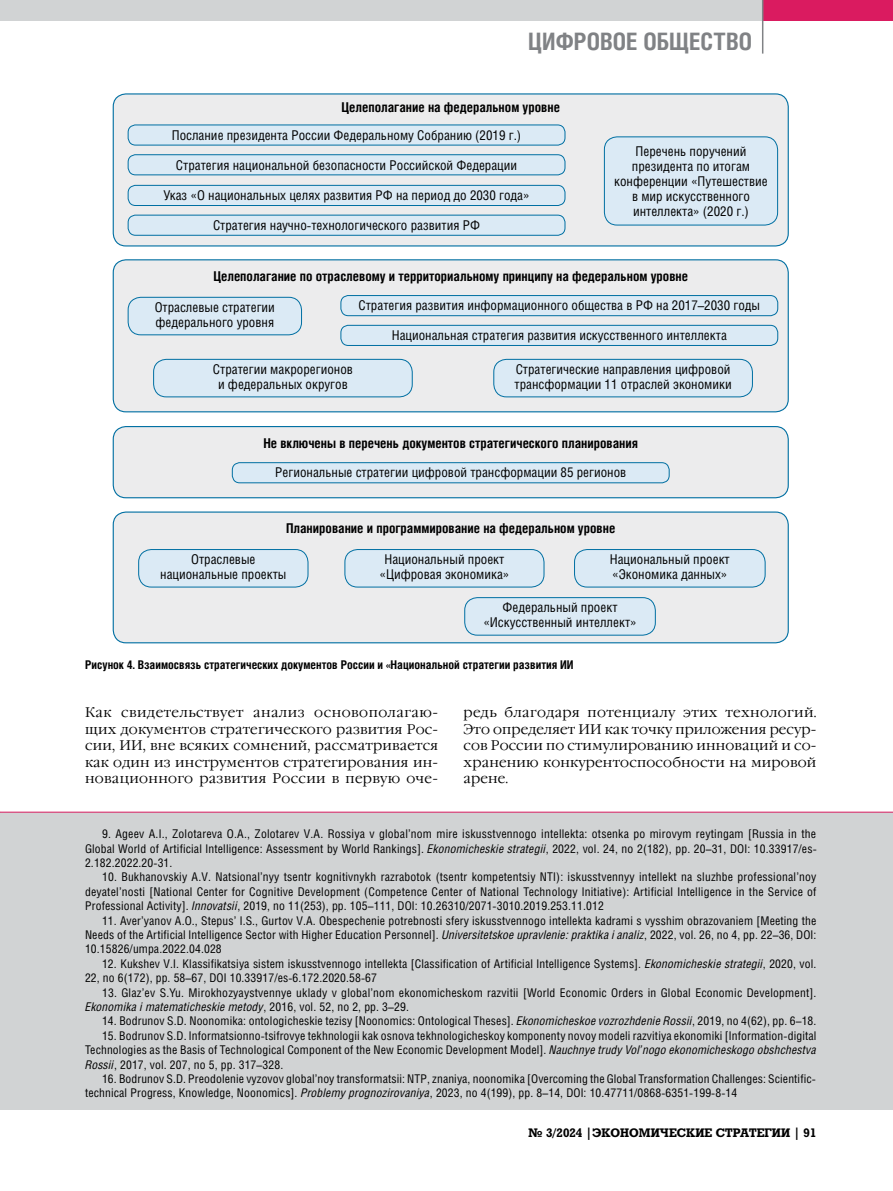
<style>
.page{position:relative;width:893px;height:1191px;background:#fff}
.page>*{position:absolute;margin:0;border:0;box-sizing:border-box;transform-origin:0 0}
.t1{font:700 24px "Helios Cond C";letter-spacing:.005em;color:#808285}
.t2{font:13.95px/16.5px "Garamond C";letter-spacing:.015em;color:#000;text-align:justify}
.t3{font:13.5px/15px "Helios Cond C";color:#000;text-align:center}
.t4{font:700 13.5px "Helios Cond C";color:#000}
.t5{font:12px/14.4px "Helios Cond C";letter-spacing:.01em;color:#000;text-align:justify}
.t6{font:700 12px "Helios Cond C";color:#000}
.t7{font:700 12px "Rodeo C";color:#000}
.s1{font-style:italic}
</style>
<div class="page">
<div style="left:0;top:0;width:893px;height:21px;background:#d1d3d4"></div>
<div style="left:763px;top:0;width:130px;height:21px;background:#da1b60"></div>
<hr style="left:762px;top:0;width:1px;height:54px;background:#808285">
<div style="left:113px;top:260px;width:675px;height:152px;background:#ececed;border-radius:13px"></div>
<div style="left:113px;top:259px;width:676px;height:153px;border:1px solid #006fa2;border-radius:13px"></div>
<div style="left:113px;top:94px;width:675px;height:152px;background:#ececed;border-radius:13px"></div>
<div style="left:113px;top:93px;width:676px;height:153px;border:1px solid #006fa2;border-radius:13px"></div>
<div style="left:0;top:811px;width:893px;height:298px;background:#d1d3d4"></div>
<hr style="left:0;top:811px;width:893px;height:1px;background:#da1b60">
<div style="left:128px;top:125px;width:437px;height:20px;background:#dbeaf5;border-radius:8px"></div>
<div style="left:128px;top:125px;width:437px;height:20px;border:1px solid #006fa2;border-radius:8px"></div>
<div style="left:128px;top:155px;width:437px;height:20px;background:#dbeaf5;border-radius:8px"></div>
<div style="left:128px;top:154px;width:437px;height:21px;border:1px solid #006fa2;border-radius:8px"></div>
<div style="left:128px;top:185px;width:437px;height:20px;background:#dbeaf5;border-radius:8px"></div>
<div style="left:128px;top:185px;width:437px;height:21px;border:1px solid #006fa2;border-radius:8px"></div>
<div style="left:128px;top:215px;width:437px;height:20px;background:#dbeaf5;border-radius:8px"></div>
<div style="left:128px;top:215px;width:437px;height:21px;border:1px solid #006fa2;border-radius:8px"></div>
<div style="left:604px;top:137px;width:174px;height:88px;background:#dbeaf5;border-radius:13px"></div>
<div style="left:604px;top:136px;width:174px;height:89px;border:1px solid #006fa2;border-radius:13px"></div>
<div style="left:341px;top:295px;width:437px;height:21px;background:#dbeaf5;border-radius:8px"></div>
<div style="left:340px;top:295px;width:438px;height:21px;border:1px solid #006fa2;border-radius:8px"></div>
<div style="left:341px;top:325px;width:437px;height:20px;background:#dbeaf5;border-radius:8px"></div>
<div style="left:340px;top:325px;width:438px;height:21px;border:1px solid #006fa2;border-radius:8px"></div>
<div style="left:494px;top:359px;width:258px;height:38px;background:#dbeaf5;border-radius:13px"></div>
<div style="left:493px;top:359px;width:260px;height:38px;border:1px solid #006fa2;border-radius:13px"></div>
<div style="left:154px;top:359px;width:258px;height:38px;background:#dbeaf5;border-radius:13px"></div>
<div style="left:153px;top:359px;width:260px;height:38px;border:1px solid #006fa2;border-radius:13px"></div>
<div style="left:128px;top:297px;width:174px;height:38px;background:#dbeaf5;border-radius:13px"></div>
<div style="left:128px;top:297px;width:174px;height:38px;border:1px solid #006fa2;border-radius:13px"></div>
<div style="left:113px;top:426px;width:675px;height:72px;background:#ececed;border-radius:13px"></div>
<div style="left:113px;top:426px;width:676px;height:72px;border:1px solid #006fa2;border-radius:13px"></div>
<div style="left:232px;top:463px;width:437px;height:20px;background:#dbeaf5;border-radius:8px"></div>
<div style="left:232px;top:462px;width:437px;height:21px;border:1px solid #006fa2;border-radius:8px"></div>
<div style="left:113px;top:512px;width:675px;height:131px;background:#ececed;border-radius:13px"></div>
<div style="left:113px;top:511px;width:676px;height:132px;border:1px solid #006fa2;border-radius:13px"></div>
<div style="left:139px;top:549px;width:169px;height:38px;background:#dbeaf5;border-radius:13px"></div>
<div style="left:138px;top:549px;width:170px;height:38px;border:1px solid #006fa2;border-radius:13px"></div>
<div style="left:345px;top:549px;width:199px;height:38px;background:#dbeaf5;border-radius:13px"></div>
<div style="left:345px;top:549px;width:199px;height:38px;border:1px solid #006fa2;border-radius:13px"></div>
<div style="left:574px;top:549px;width:191px;height:38px;background:#dbeaf5;border-radius:13px"></div>
<div style="left:574px;top:549px;width:191px;height:38px;border:1px solid #006fa2;border-radius:13px"></div>
<div style="left:465px;top:597px;width:190px;height:38px;background:#dbeaf5;border-radius:13px"></div>
<div style="left:464px;top:597px;width:192px;height:38px;border:1px solid #006fa2;border-radius:13px"></div>
<h1 class="t1" style="left:528px;top:27px;width:225px">ЦИФРОВОЕ ОБЩЕСТВО</h1>
<p class="t4" style="left:341px;top:99px;width:220px">Целеполагание на федеральном уровне</p>
<p class="t3" style="left:172px;top:127px;width:351px">Послание президента России Федеральному Собранию (2019 г.)</p>
<p class="t3" style="left:176px;top:157px;width:343px">Стратегия национальной безопасности Российской Федерации</p>
<p class="t3" style="left:164px;top:188px;width:368px">Указ «О национальных целях развития РФ на период до 2030 года»</p>
<p class="t3" style="left:213px;top:217px;width:269px">Стратегия научно-технологического развития РФ</p>
<p class="t3" style="left:614px;top:143px;width:155px">Перечень поручений президента по итогам конференции «Путешествие в мир искусственного интеллекта» (2020 г.)</p>
<p class="t4" style="left:213px;top:268px;width:476px">Целеполагание по отраслевому и территориальному принципу на федеральном уровне</p>
<p class="t3" style="left:359px;top:298px;width:403px">Стратегия развития информационного общества в РФ на 2017–2030 годы</p>
<p class="t3" style="left:392px;top:327px;width:337px">Национальная стратегия развития искусственного интеллекта</p>
<p class="t3" style="left:514px;top:361px;width:219px;text-align:left">Стратегические направления цифровой трансформации 11 отраслей экономики</p>
<p class="t3" style="left:155px;top:299px;width:122px;text-align:left">Отраслевые стратегии федерального уровня</p>
<p class="t3" style="left:213px;top:361px;width:141px">Стратегии макрорегионов и федеральных округов</p>
<p class="t4" style="left:263px;top:435px;width:376px">Не включены в перечень документов стратегического планирования</p>
<p class="t3" style="left:275px;top:465px;width:353px">Региональные стратегии цифровой трансформации 85 регионов</p>
<p class="t4" style="left:286px;top:520px;width:331px">Планирование и программирование на федеральном уровне</p>
<p class="t3" style="left:160px;top:552px;width:128px">Отраслевые национальные проекты</p>
<p class="t3" style="left:380px;top:552px;width:131px">Национальный проект «Цифровая экономика»</p>
<p class="t3" style="left:610px;top:552px;width:121px;text-align:left">Национальный проект «Экономика данных»</p>
<p class="t3" style="left:483px;top:600px;width:155px">Федеральный проект «Искусственный интеллект»</p>
<p class="t6" style="left:85px;top:658px;width:490px">Рисунок 4. Взаимосвязь стратегических документов России и «Национальной стратегии развития ИИ</p>
<p class="t2" style="left:85px;top:704px;width:354px">Как свидетельствует анализ основополагаю&shy;щих документов стратегического развития Рос&shy;сии, ИИ, вне всяких сомнений, рассматривается как один из инструментов стратегирования ин&shy;новационного развития России в первую оче-</p>
<p class="t2" style="left:463px;top:704px;width:355px">редь благодаря потенциалу этих технологий.<br>Это определяет ИИ как точку приложения ресур&shy;сов России по стимулированию инноваций и со&shy;хранению конкурентоспособности на мировой арене.</p>
<p class="t5" style="left:85px;top:826px;width:733px;text-indent:17px">9. Ageev A.I., Zolotareva O.A., Zolotarev V.A. Rossiya v global’nom mire iskusstvennogo intellekta: otsenka po mirovym reytingam [Russia in the Global World of Artificial Intelligence: Assessment by World Rankings]. <span class="s1">Ekonomicheskie strategii</span>, 2022, vol. 24, no 2(182), pp. 20–31, DOI: 10.33917/es-2.182.2022.20-31.</p>
<p class="t5" style="left:85px;top:869px;width:733px;text-indent:17px">10. Bukhanovskiy A.V. Natsional’nyy tsentr kognitivnykh razrabotok (tsentr kompetentsiy NTI): iskusstvennyy intellekt na sluzhbe professional’noy deyatel’nosti [National Center for Cognitive Development (Competence Center of National Technology Initiative): Artificial Intelligence in the Service of Professional Activity]. <span class="s1">Innovatsii</span>, 2019, no 11(253), pp. 105–111, DOI: 10.26310/2071-3010.2019.253.11.012</p>
<p class="t5" style="left:85px;top:913px;width:733px;text-indent:17px">11. Aver’yanov A.O., Stepus’ I.S., Gurtov V.A. Obespechenie potrebnosti sfery iskusstvennogo intellekta kadrami s vysshim obrazovaniem [Meeting the Needs of the Artificial Intelligence Sector with Higher Education Personnel]. <span class="s1">Universitetskoe upravlenie: praktika i analiz</span>, 2022, vol. 26, no 4, pp. 22–36, DOI:<br>10.15826/umpa.2022.04.028</p>
<p class="t5" style="left:85px;top:956px;width:733px;text-indent:17px">12. Kukshev V.I. Klassifikatsiya sistem iskusstvennogo intellekta [Classification of Artificial Intelligence Systems]. <span class="s1">Ekonomicheskie strategii</span>, 2020, vol.<br>22, no 6(172), pp. 58–67, DOI 10.33917/es-6.172.2020.58-67</p>
<p class="t5" style="left:85px;top:985px;width:733px;text-indent:17px">13. Glaz’ev S.Yu. Mirokhozyaystvennye uklady v global’nom ekonomicheskom razvitii [World Economic Orders in Global Economic Development].<br><span class="s1">Ekonomika i matematicheskie metody</span>, 2016, vol. 52, no 2, pp. 3–29.</p>
<p class="t5" style="left:102px;top:1013px;width:716px">14. Bodrunov S.D. Noonomika: ontologicheskie tezisy [Noonomics: Ontological Theses]. <span class="s1">Ekonomicheskoe vozrozhdenie Rossii</span>, 2019, no 4(62), pp. 6–18.</p>
<p class="t5" style="left:85px;top:1028px;width:733px;text-indent:17px">15. Bodrunov S.D. Informatsionno-tsifrovye tekhnologii kak osnova tekhnologicheskoy komponenty novoy modeli razvitiya ekonomiki [Information-digital Technologies as the Basis of Technological Component of the New Economic Development Model]. <span class="s1">Nauchnye trudy Vol’nogo ekonomicheskogo obshchestva Rossii</span>, 2017, vol. 207, no 5, pp. 317–328.</p>
<p class="t5" style="left:85px;top:1071px;width:732px;text-indent:17px">16. Bodrunov S.D. Preodolenie vyzovov global’noy transformatsii: NTP, znaniya, noonomika [Overcoming the Global Transformation Challenges: Scientific&shy;technical Progress, Knowledge, Noonomics]. <span class="s1">Problemy prognozirovaniya</span>, 2023, no 4(199), pp. 8–14, DOI: 10.47711/0868-6351-199-8-14</p>
<p class="t7" style="left:529px;top:1125px;width:289px">№ 3/2024 |ЭКОНОМИЧЕСКИЕ СТРАТЕГИИ | 91</p>
</div>
